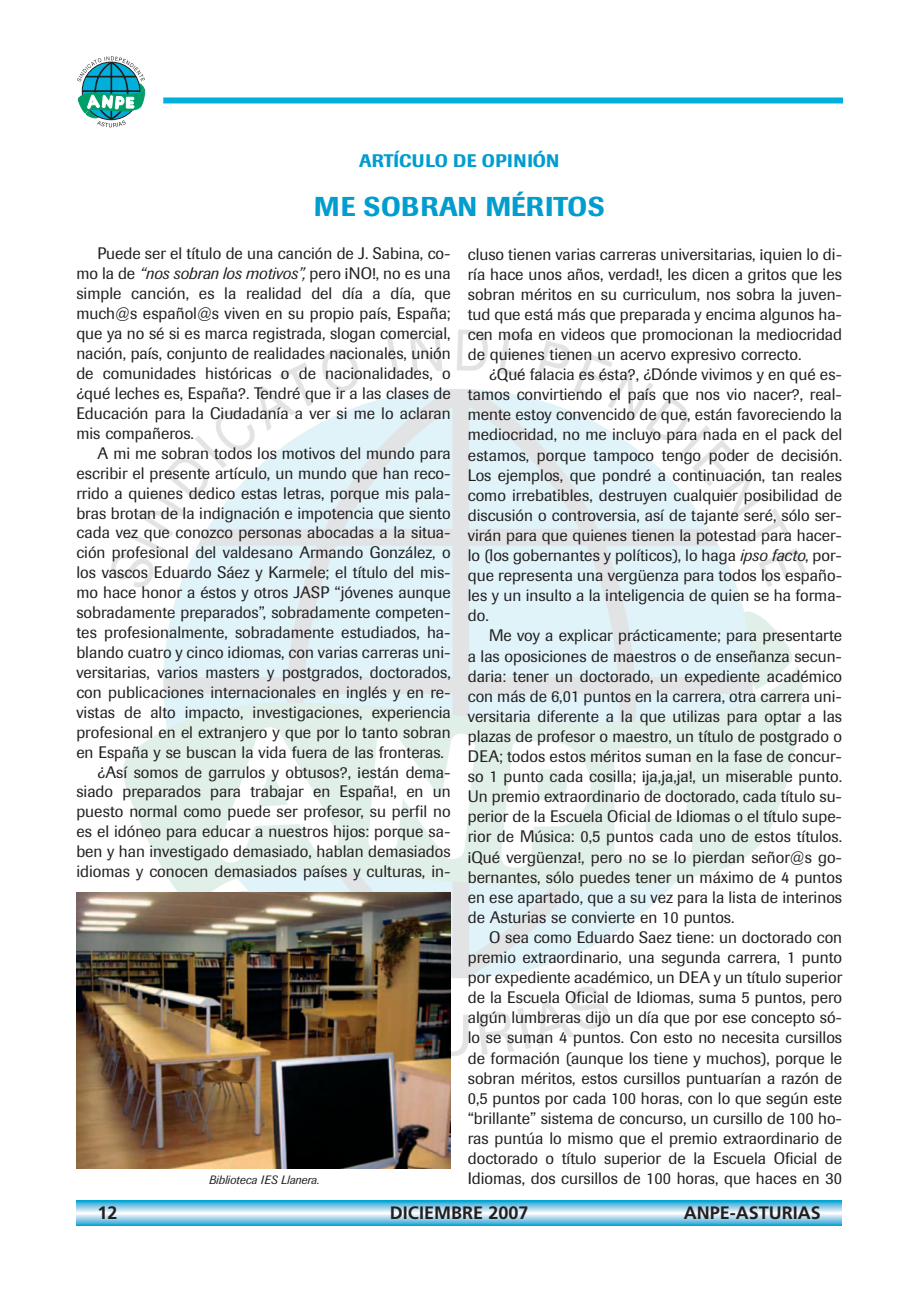
<style>
.page{position:relative;width:919px;height:1289px;background:#fff}
.page>*{position:absolute;margin:0;border:0;box-sizing:border-box;transform-origin:0 0}
.t1{font:500 27px "Imago";letter-spacing:.02em;color:#009dce}
.t2{font:700 18px "Frutiger LT Std";color:#231f20}
.t3{font:500 18px "Imago";letter-spacing:.01em;color:#009dce}
.t4{font:16.5px/20.1px "Imago";color:#231f20;text-align:justify}
.t5{font:italic 12px "Imago";color:#231f20}
.s1{font-style:italic}
</style>
<div class="page">
<img style="left:111px;top:329px;width:695px;height:728px">
<div style="left:76px;top:1200px;width:766px;height:25px;background:#00a7d4"></div>
<svg style="left:76px;top:1223px;width:766px;height:1px"></svg>
<svg style="left:76px;top:1202px;width:766px;height:21px;background:#40b4db"></svg>
<div style="left:76px;top:1203px;width:766px;height:19px;background:#6cbee0"></div>
<div style="left:76px;top:1203px;width:766px;height:18px;background:#50b5db"></div>
<svg style="left:76px;top:1204px;width:766px;height:17px;background:#71c0e1"></svg>
<svg style="left:76px;top:1205px;width:766px;height:15px;background:#85c7e4"></svg>
<svg style="left:76px;top:1206px;width:766px;height:13px;background:#99cfe8"></svg>
<svg style="left:76px;top:1207px;width:766px;height:11px;background:#a9d5eb"></svg>
<svg style="left:76px;top:1208px;width:766px;height:9px;background:#bbddef"></svg>
<svg style="left:76px;top:1209px;width:766px;height:7px;background:#cde6f3"></svg>
<svg style="left:76px;top:1210px;width:766px;height:5px;background:#dfeef7"></svg>
<hr style="left:76px;top:1211px;width:766px;height:3px;background:#edf5fa">
<hr style="left:76px;top:1212px;width:766px;height:1px;background:#fff">
<div style="left:163px;top:97px;width:679px;height:6px;background:#00b0da"></div>
<svg style="left:77px;top:56px;width:68px;height:71px"></svg>
<img style="left:76px;top:892px;width:374px;height:276px">
<p class="t3" style="left:359px;top:154px;width:201px">ARTÍCULO DE OPINIÓN</p>
<h1 class="t1" style="left:314px;top:197px;width:292px">ME SOBRAN MÉRITOS</h1>
<p class="t4" style="left:76px;top:245px;width:376px;text-indent:21px">Puede ser el título de una canción de J. Sabina, co&shy;mo la de <span class="s1">“nos sobran los motivos”,</span> pero ¡NO!, no es una simple canción, es la realidad del día a día, que much@s español@s viven en su propio país, España; que ya no sé si es marca registrada, slogan comercial, nación, país, conjunto de realidades nacionales, unión de comunidades históricas o de nacionalidades, o ¿qué leches es, España?. Tendré que ir a las clases de Educación para la Ciudadanía a ver si me lo aclaran mis compañeros.</p>
<p class="t4" style="left:98px;top:444px;width:354px">A mi me sobran todos los motivos del mundo para</p>
<p class="t4" style="left:76px;top:464px;width:376px">escribir el presente artículo, un mundo que han reco-</p>
<p class="t4" style="left:76px;top:484px;width:376px">rrido a quienes dedico estas letras, porque mis pala-</p>
<p class="t4" style="left:76px;top:504px;width:376px">bras brotan de la indignación e impotencia que siento</p>
<p class="t4" style="left:76px;top:524px;width:376px">cada vez que conozco personas abocadas a la situa-</p>
<p class="t4" style="left:76px;top:544px;width:376px">ción profesional del valdesano Armando González, o</p>
<p class="t4" style="left:76px;top:564px;width:376px">los vascos Eduardo Sáez y Karmele; el título del mis-</p>
<p class="t4" style="left:76px;top:584px;width:376px">mo hace honor a éstos y otros JASP “jóvenes aunque</p>
<p class="t4" style="left:76px;top:604px;width:376px">sobradamente preparados”, sobradamente competen-</p>
<p class="t4" style="left:76px;top:624px;width:376px">tes profesionalmente, sobradamente estudiados, ha-</p>
<p class="t4" style="left:76px;top:643px;width:376px">blando cuatro y cinco idiomas, con varias carreras uni-</p>
<p class="t4" style="left:76px;top:663px;width:376px">versitarias, varios masters y postgrados, doctorados,</p>
<p class="t4" style="left:76px;top:683px;width:376px">con publicaciones internacionales en inglés y en re-</p>
<p class="t4" style="left:76px;top:703px;width:376px">vistas de alto impacto, investigaciones, experiencia</p>
<p class="t4" style="left:76px;top:723px;width:376px">profesional en el extranjero y que por lo tanto sobran</p>
<p class="t4" style="left:76px;top:743px;width:369px">en España y se buscan la vida fuera de las fronteras.</p>
<p class="t4" style="left:98px;top:763px;width:354px">¿Así somos de garrulos y obtusos?, ¡están dema-</p>
<p class="t4" style="left:76px;top:783px;width:376px">siado preparados para trabajar en España!, en un</p>
<p class="t4" style="left:76px;top:803px;width:376px">puesto normal como puede ser profesor, su perfil no</p>
<p class="t4" style="left:76px;top:823px;width:376px">es el idóneo para educar a nuestros hijos: porque sa-</p>
<p class="t4" style="left:76px;top:843px;width:376px">ben y han investigado demasiado, hablan demasiados</p>
<p class="t4" style="left:76px;top:863px;width:376px">idiomas y conocen demasiados países y culturas, in-</p>
<p class="t5" style="left:209px;top:1175px;width:112px">Biblioteca IES Llanera.</p>
<p class="t4" style="left:468px;top:245px;width:376px">cluso tienen varias carreras universitarias, ¡quien lo di&shy;ría hace unos años, verdad!, les dicen a gritos que les sobran méritos en su curriculum, nos sobra la juven&shy;tud que está más que preparada y encima algunos ha&shy;cen mofa en videos que promocionan la mediocridad de quienes tienen un acervo expresivo correcto.</p>
<p class="t4" style="left:468px;top:366px;width:376px;text-indent:21px">¿Qué falacia es ésta?, ¿Dónde vivimos y en qué es&shy;tamos convirtiendo el país que nos vio nacer?, real&shy;mente estoy convencido de que, están favoreciendo la mediocridad, no me incluyo para nada en el pack del estamos, porque tampoco tengo poder de decisión.<br>Los ejemplos, que pondré a continuación, tan reales como irrebatibles, destruyen cualquier posibilidad de discusión o controversia, así de tajante seré, sólo ser&shy;virán para que quienes tienen la potestad para hacer&shy;lo (los gobernantes y políticos), lo haga <span class="s1">ipso facto</span>, por&shy;que representa una vergüenza para todos los españo&shy;les y un insulto a la inteligencia de quien se ha forma&shy;do.</p>
<p class="t4" style="left:468px;top:627px;width:376px;text-indent:21px">Me voy a explicar prácticamente; para presentarte a las oposiciones de maestros o de enseñanza secun&shy;daria: tener un doctorado, un expediente académico con más de 6,01 puntos en la carrera, otra carrera uni&shy;versitaria diferente a la que utilizas para optar a las plazas de profesor o maestro, un título de postgrado o DEA; todos estos méritos suman en la fase de concur&shy;so 1 punto cada cosilla; ¡ja,ja,ja!, un miserable punto.<br>Un premio extraordinario de doctorado, cada título su&shy;perior de la Escuela Oficial de Idiomas o el título supe&shy;rior de Música: 0,5 puntos cada uno de estos títulos. ¡Qué vergüenza!, pero no se lo pierdan señor@s go&shy;bernantes, sólo puedes tener un máximo de 4 puntos en ese apartado, que a su vez para la lista de interinos de Asturias se convierte en 10 puntos.</p>
<p class="t4" style="left:468px;top:928px;width:376px;text-indent:21px">O sea como Eduardo Saez tiene: un doctorado con premio extraordinario, una segunda carrera, 1 punto por expediente académico, un DEA y un título superior de la Escuela Oficial de Idiomas, suma 5 puntos, pero algún lumbreras dijo un día que por ese concepto só&shy;lo se suman 4 puntos. Con esto no necesita cursillos de formación (aunque los tiene y muchos), porque le sobran méritos, estos cursillos puntuarían a razón de 0,5 puntos por cada 100 horas, con lo que según este “brillante” sistema de concurso, un cursillo de 100 ho&shy;ras puntúa lo mismo que el premio extraordinario de doctorado o título superior de la Escuela Oficial de Idiomas, dos cursillos de 100 horas, que haces en 30</p>
<p class="t2" style="left:98px;top:1205px;width:22px">12</p>
<p class="t2" style="left:390px;top:1205px;width:140px">DICIEMBRE 2007</p>
<p class="t2" style="left:683px;top:1205px;width:138px">ANPE-ASTURIAS</p>
</div>
